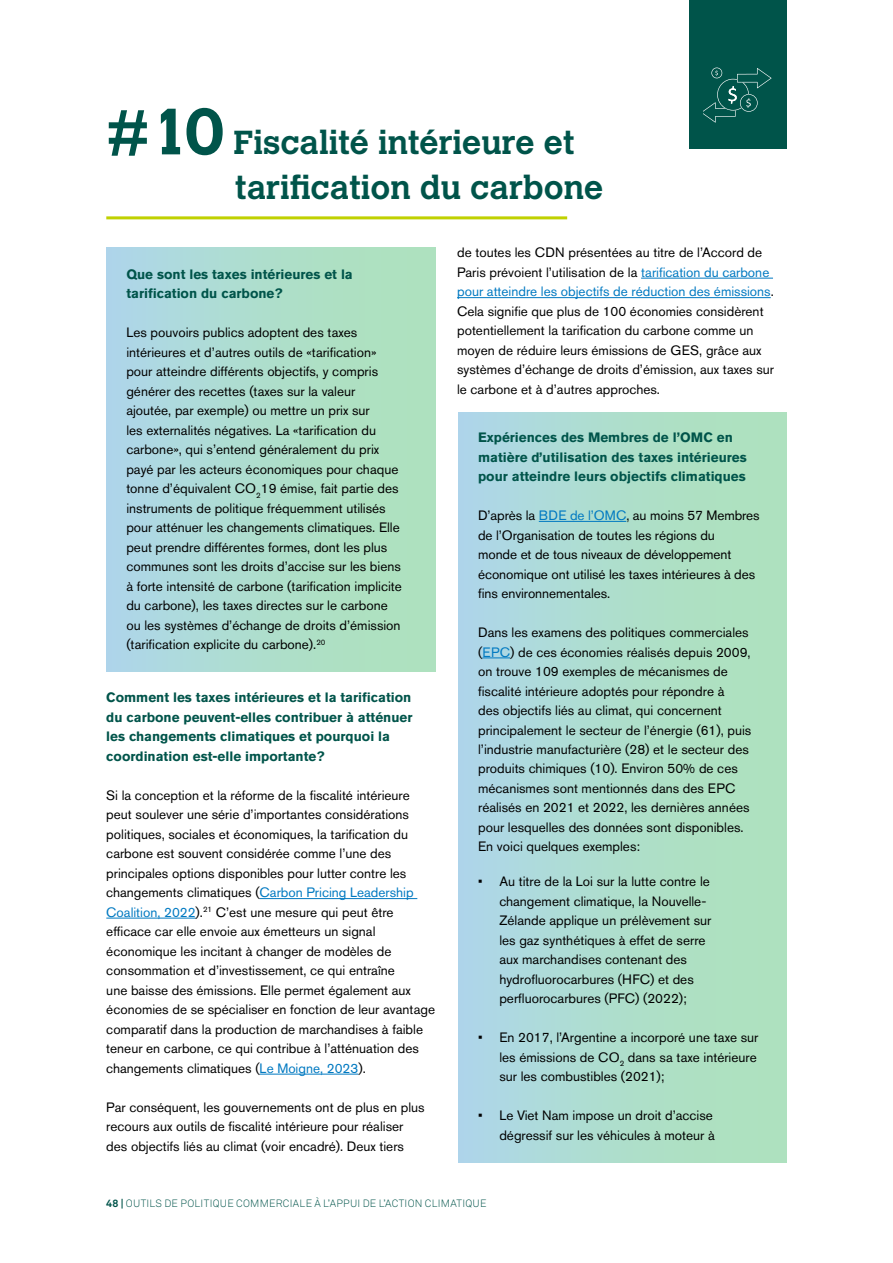
<style>
.page{position:relative;width:893px;height:1263px;background:#fff}
.page>*{position:absolute;margin:0;border:0;box-sizing:border-box;transform-origin:0 0}
.t1{font:700 33px/45px "Calvert MT Std";color:#00544a}
.t2{font:13.5px/19.5px "Akzidenz Grotesk BE";color:#000}
.t3{font:700 13.5px/19.5px "Akzidenz Grotesk BE";color:#00544a}
.t4{font:300 10.5px "Akkurat Pro";letter-spacing:.025em;color:#00544a}
.s1{font-size:64.5px}
.s2{color:#fff}
.s3{color:#0079c1}
.s4{font-weight:700}
</style>
<div class="page">
<hr style="left:106px;top:216px;width:461px;height:3px;background:#c0d100">
<div style="left:689px;top:0;width:98px;height:149px;background:#00544a"></div>
<svg style="left:703px;top:68px;width:68px;height:55px"></svg>
<div style="left:106px;top:247px;width:330px;height:425px;background:linear-gradient(to right,#aed7e6,#aee3b8)"></div>
<div style="left:458px;top:413px;width:329px;height:749px;background:linear-gradient(to right,#aed7e6,#aee3b7)"></div>
<hr style="left:539px;top:521px;width:87px;height:1px;background:#0079c1">
<svg style="left:482px;top:657px;width:28px;height:1px"></svg>
<hr style="left:260px;top:898px;width:157px;height:1px;background:#0079c1">
<hr style="left:106px;top:918px;width:90px;height:1px;background:#0079c1">
<hr style="left:260px;top:1074px;width:98px;height:1px;background:#0079c1">
<hr style="left:641px;top:278px;width:132px;height:1px;background:#0079c1">
<hr style="left:457px;top:297px;width:314px;height:1px;background:#0079c1">
<h1 class="t1" style="left:235px;top:120px;width:465px;text-indent:-129px"><span class="s1">#10</span> Fiscalité intérieure et tarification du carbone<span class="s2">..........</span></h1>
<p class="t3" style="left:126px;top:264px;width:228px">Que sont les taxes intérieures et la tarification du carbone?</p>
<p class="t2" style="left:126px;top:322px;width:277px">Les pouvoirs publics adoptent des taxes intérieures et d’autres outils de «tarification» pour atteindre différents objectifs, y compris générer des recettes (taxes sur la valeur ajoutée, par exemple) ou mettre un prix sur<br>les externalités négatives. La «tarification du carbone», qui s’entend généralement du prix payé par les acteurs économiques pour chaque tonne d’équivalent CO<sub>2</sub>19 émise, fait partie des instruments de politique fréquemment utilisés pour atténuer les changements climatiques. Elle peut prendre différentes formes, dont les plus communes sont les droits d’accise sur les biens à forte intensité de carbone (tarification implicite du carbone), les taxes directes sur le carbone ou les systèmes d’échange de droits d’émission (tarification explicite du carbone).<sup>20</sup></p>
<p class="t3" style="left:106px;top:688px;width:308px">Comment les taxes intérieures et la tarification du carbone peuvent-elles contribuer à atténuer les changements climatiques et pourquoi la coordination est-elle importante?</p>
<p class="t2" style="left:106px;top:785px;width:330px">Si la conception et la réforme de la fiscalité intérieure peut soulever une série d’importantes considérations politiques, sociales et économiques, la tarification du carbone est souvent considérée comme l’une des principales options disponibles pour lutter contre les changements climatiques (<span class="s3">Carbon Pricing Leadership Coalition, 2022</span>).<sup>21</sup> C’est une mesure qui peut être efficace car elle envoie aux émetteurs un signal économique les incitant à changer de modèles de consommation et d’investissement, ce qui entraîne<br>une baisse des émissions. Elle permet également aux économies de se spécialiser en fonction de leur avantage comparatif dans la production de marchandises à faible teneur en carbone, ce qui contribue à l’atténuation des changements climatiques (<span class="s3">Le Moigne, 2023</span>).</p>
<p class="t2" style="left:106px;top:1097px;width:320px">Par conséquent, les gouvernements ont de plus en plus recours aux outils de fiscalité intérieure pour réaliser des objectifs liés au climat (voir encadré). Deux tiers</p>
<p class="t2" style="left:457px;top:243px;width:318px">de toutes les CDN présentées au titre de l’Accord de Paris prévoient l’utilisation de la <span class="s3">tarification du carbone pour atteindre les objectifs de réduction des émissions</span>.<br>Cela signifie que plus de 100 économies considèrent potentiellement la tarification du carbone comme un moyen de réduire leurs émissions de GES, grâce aux systèmes d’échange de droits d’émission, aux taxes sur le carbone et à d’autres approches.</p>
<p class="t3" style="left:478px;top:428px;width:270px">Expériences des Membres de l’OMC en matière d’utilisation des taxes intérieures pour atteindre leurs objectifs climatiques</p>
<p class="t2" style="left:478px;top:505px;width:283px">D’après la <span class="s3">BDE de l’OMC</span>, au moins 57 Membres de l’Organisation de toutes les régions du<br>monde et de tous niveaux de développement économique ont utilisé les taxes intérieures à des fins environnementales.</p>
<p class="t2" style="left:478px;top:622px;width:275px">Dans les examens des politiques commerciales (<span class="s3">EPC</span>) de ces économies réalisés depuis 2009, on trouve 109 exemples de mécanismes de fiscalité intérieure adoptés pour répondre à<br>des objectifs liés au climat, qui concernent principalement le secteur de l’énergie (61), puis l’industrie manufacturière (28) et le secteur des produits chimiques (10). Environ 50% de ces mécanismes sont mentionnés dans des EPC réalisés en 2021 et 2022, les dernières années pour lesquelles des données sont disponibles.<br>En voici quelques exemples:</p>
<p class="t2" style="left:499px;top:871px;width:214px;text-indent:-21px">• Au titre de la Loi sur la lutte contre le changement climatique, la Nouvelle-Zélande applique un prélèvement sur les gaz synthétiques à effet de serre aux marchandises contenant des hydrofluorocarbures (HFC) et des perfluorocarbures (PFC) (2022);</p>
<p class="t2" style="left:499px;top:1027px;width:261px;text-indent:-21px">• En 2017, l’Argentine a incorporé une taxe sur les émissions de CO<sub>2</sub> dans sa taxe intérieure sur les combustibles (2021);</p>
<p class="t2" style="left:478px;top:1105px;width:238px;text-align:right">• Le Viet Nam impose un droit d’accise dégressif sur les véhicules à moteur à</p>
<p class="t4" style="left:106px;top:1197px;width:382px"><span class="s4">48 |</span> OUTILS DE POLITIQUE COMMERCIALE À L’APPUI DE L’ACTION CLIMATIQUE</p>
</div>
